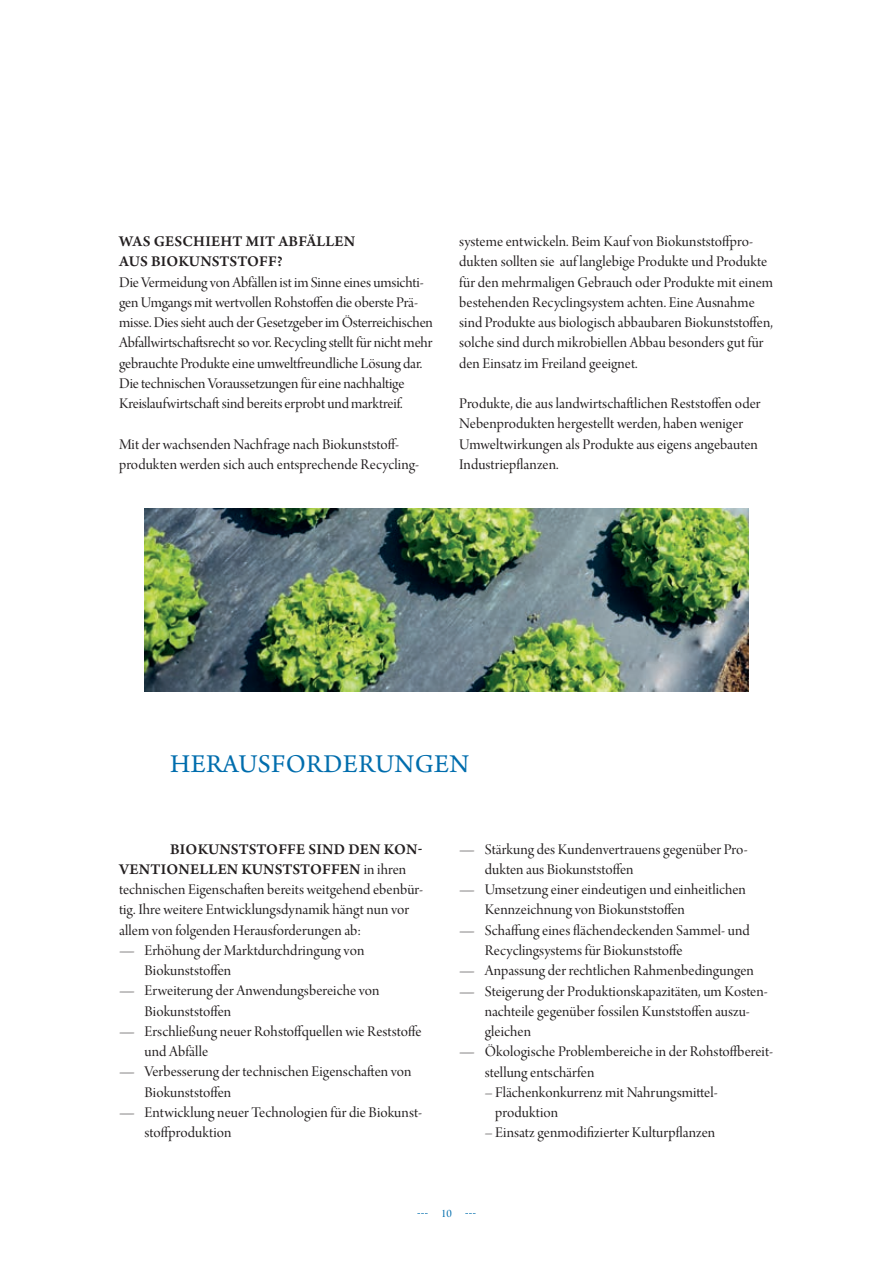
<style>
.page{position:relative;width:893px;height:1263px;background:#fff}
.page>*{position:absolute;margin:0;border:0;box-sizing:border-box;transform-origin:0 0}
.t1{font:27px "Arno Pro";letter-spacing:.015em;color:#006dad}
.t2{font:15.75px/20.2px "Arno Pro Display";color:#231f20}
.t3{font:600 15.75px/20.2px "Arno Pro";letter-spacing:.015em;color:#231f20}
.t4{font:12px "Arno Pro Display";color:#006dad}
.s1{font-family:"Arno Pro Display";font-weight:400}
</style>
<div class="page">
<img style="left:145px;top:508px;width:603px;height:183px">
<p class="t3" style="left:119px;top:232px;width:238px">WAS GESCHIEHT MIT ABFÄLLEN<br>AUS BIOKUNSTSTOFF?</p>
<p class="t2" style="left:119px;top:273px;width:315px">Die Vermeidung von Abfällen ist im Sinne eines umsichti&shy;gen Umgangs mit wertvollen Rohstoffen die oberste Prä&shy;misse. Dies sieht auch der Gesetzgeber im Österreichischen Abfallwirtschaftsrecht so vor. Recycling stellt für nicht mehr gebrauchte Produkte eine umweltfreundliche Lösung dar.<br>Die technischen Voraussetzungen für eine nachhaltige Kreislaufwirtschaft sind bereits erprobt und marktreif.</p>
<p class="t2" style="left:119px;top:435px;width:300px">Mit der wachsenden Nachfrage nach Biokunststoff&shy;produkten werden sich auch entsprechende Recycling-</p>
<p class="t2" style="left:459px;top:232px;width:315px">systeme entwickeln. Beim Kauf von Biokunststoffpro&shy;dukten sollten sie auf langlebige Produkte und Produkte für den mehrmaligen Gebrauch oder Produkte mit einem bestehenden Recyclingsystem achten. Eine Ausnahme sind Produkte aus biologisch abbaubaren Biokunststoffen, solche sind durch mikrobiellen Abbau besonders gut für den Einsatz im Freiland geeignet.</p>
<p class="t2" style="left:459px;top:394px;width:303px">Produkte, die aus landwirtschaftlichen Reststoffen oder Nebenprodukten hergestellt werden, haben weniger Umweltwirkungen als Produkte aus eigens angebauten Industriepflanzen.</p>
<h1 class="t1" style="left:170px;top:748px;width:301px">HERAUSFORDERUNGEN</h1>
<p class="t3" style="left:119px;top:839px;width:305px;text-indent:51px">BIOKUNSTSTOFFE SIND DEN KON-<br>VENTIONELLEN KUNSTSTOFFEN <span class="s1">in ihren</span></p>
<p class="t2" style="left:119px;top:880px;width:306px">technischen Eigenschaften bereits weitgehend ebenbür&shy;tig. Ihre weitere Entwicklungsdynamik hängt nun vor allem von folgenden Herausforderungen ab:</p>
<p class="t2" style="left:145px;top:941px;width:221px;text-indent:-26px">— Erhöhung der Marktdurchdringung von<br>Biokunststoffen</p>
<p class="t2" style="left:145px;top:982px;width:237px;text-indent:-26px">— Erweiterung der Anwendungsbereiche von<br>Biokunststoffen</p>
<p class="t2" style="left:145px;top:1022px;width:278px;text-indent:-26px">— Erschließung neuer Rohstoffquellen wie Reststoffe und Abfälle</p>
<p class="t2" style="left:145px;top:1063px;width:269px;text-indent:-26px">— Verbesserung der technischen Eigenschaften von<br>Biokunststoffen</p>
<p class="t2" style="left:145px;top:1103px;width:279px;text-indent:-26px">— Entwicklung neuer Technologien für die Biokunst&shy;stoffproduktion</p>
<p class="t2" style="left:485px;top:840px;width:263px;text-indent:-26px">— Stärkung des Kundenvertrauens gegenüber Pro&shy;dukten aus Biokunststoffen</p>
<p class="t2" style="left:485px;top:880px;width:263px;text-indent:-26px">— Umsetzung einer eindeutigen und einheitlichen<br>Kennzeichnung von Biokunststoffen</p>
<p class="t2" style="left:485px;top:921px;width:267px;text-indent:-26px">— Schaffung eines flächendeckenden Sammel- und<br>Recyclingsystems für Biokunststoffe</p>
<p class="t2" style="left:459px;top:961px;width:296px">— Anpassung der rechtlichen Rahmenbedingungen</p>
<p class="t2" style="left:485px;top:982px;width:285px;text-indent:-26px">— Steigerung der Produktionskapazitäten, um Kosten&shy;nachteile gegenüber fossilen Kunststoffen auszu&shy;gleichen</p>
<p class="t2" style="left:485px;top:1042px;width:290px;text-indent:-26px">— Ökologische Problembereiche in der Rohstoffbereit&shy;stellung entschärfen</p>
<p class="t2" style="left:495px;top:1083px;width:224px;text-indent:-11px">– Flächenkonkurrenz mit Nahrungsmittel&shy;produktion</p>
<p class="t2" style="left:485px;top:1123px;width:232px">– Einsatz genmodifizierter Kulturpflanzen</p>
<p class="t4" style="left:441px;top:1207px;width:12px">10</p>
</div>
